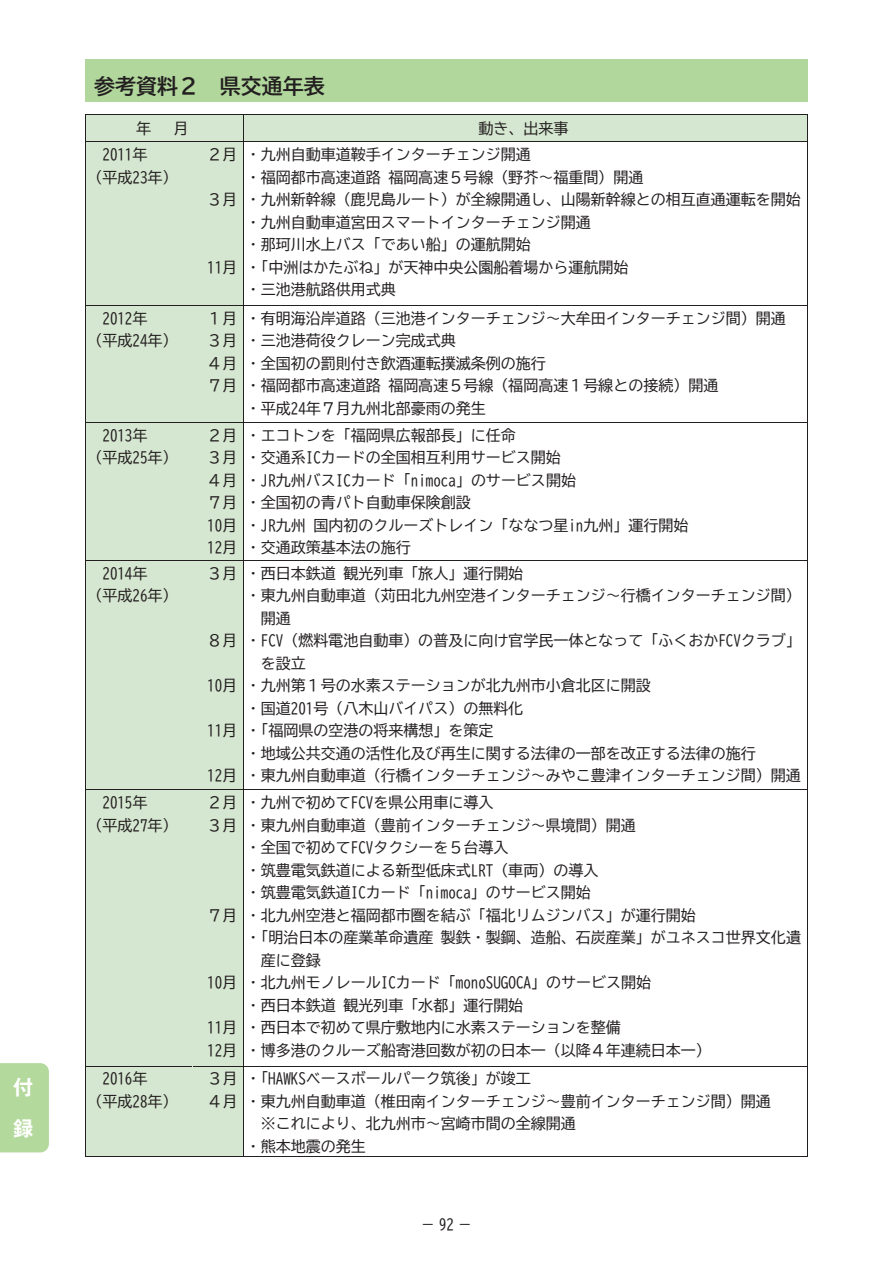
<style>
.page{position:relative;width:893px;height:1263px;background:#fff}
.page>*{position:absolute;margin:0;border:0;box-sizing:border-box;transform-origin:0 0}
.t1{font:21px "BIZ UD Gothic Bold";color:#231f20}
.t2{font:700 20.25px/40.3px "Gothic MB101 Pro De";color:#fff}
.t3{font:15px/22.5px "BIZ UD Gothic";color:#231f20}
.t4{font:14.85px "BIZ UD Gothic";color:#231f20}
</style>
<div class="page">
<div style="left:85px;top:59px;width:723px;height:43px;background:#b1d79c"></div>
<div style="left:86px;top:114px;width:157px;height:27px;background:#d6e7d1"></div>
<div style="left:246px;top:114px;width:555px;height:27px;background:#d6e7d1"></div>
<hr style="left:85px;top:114px;width:723px;height:1px;background:#231f20">
<svg style="left:85px;top:115px;width:1px;height:26px"></svg>
<svg style="left:243px;top:115px;width:1px;height:26px"></svg>
<svg style="left:807px;top:115px;width:1px;height:26px"></svg>
<div style="left:86px;top:142px;width:108px;height:163px;background:#d6e7d1"></div>
<div style="left:195px;top:142px;width:48px;height:163px;background:#d6e7d1"></div>
<hr style="left:85px;top:141px;width:723px;height:1px;background:#231f20">
<hr style="left:85px;top:142px;width:1px;height:163px;background:#231f20">
<hr style="left:194px;top:142px;width:1px;height:163px;background:#d6e7d1">
<hr style="left:243px;top:142px;width:1px;height:163px;background:#231f20">
<hr style="left:807px;top:142px;width:1px;height:163px;background:#231f20">
<div style="left:86px;top:306px;width:108px;height:116px;background:#d6e7d1"></div>
<div style="left:195px;top:306px;width:48px;height:116px;background:#d6e7d1"></div>
<hr style="left:85px;top:305px;width:723px;height:1px;background:#231f20">
<hr style="left:85px;top:306px;width:1px;height:116px;background:#231f20">
<hr style="left:194px;top:306px;width:1px;height:116px;background:#d6e7d1">
<hr style="left:243px;top:306px;width:1px;height:116px;background:#231f20">
<hr style="left:807px;top:306px;width:1px;height:116px;background:#231f20">
<div style="left:86px;top:423px;width:108px;height:137px;background:#d6e7d1"></div>
<div style="left:195px;top:423px;width:48px;height:137px;background:#d6e7d1"></div>
<hr style="left:85px;top:422px;width:723px;height:1px;background:#231f20">
<hr style="left:85px;top:423px;width:1px;height:137px;background:#231f20">
<hr style="left:194px;top:423px;width:1px;height:137px;background:#d6e7d1">
<hr style="left:243px;top:423px;width:1px;height:137px;background:#231f20">
<hr style="left:807px;top:423px;width:1px;height:137px;background:#231f20">
<div style="left:86px;top:561px;width:108px;height:228px;background:#d6e7d1"></div>
<div style="left:195px;top:561px;width:48px;height:228px;background:#d6e7d1"></div>
<hr style="left:85px;top:560px;width:723px;height:1px;background:#231f20">
<hr style="left:85px;top:561px;width:1px;height:228px;background:#231f20">
<hr style="left:194px;top:561px;width:1px;height:228px;background:#d6e7d1">
<hr style="left:243px;top:561px;width:1px;height:228px;background:#231f20">
<hr style="left:807px;top:561px;width:1px;height:228px;background:#231f20">
<div style="left:86px;top:790px;width:108px;height:276px;background:#d6e7d1"></div>
<div style="left:195px;top:790px;width:48px;height:276px;background:#d6e7d1"></div>
<hr style="left:85px;top:789px;width:723px;height:1px;background:#231f20">
<hr style="left:85px;top:790px;width:1px;height:276px;background:#231f20">
<hr style="left:194px;top:790px;width:1px;height:276px;background:#d6e7d1">
<hr style="left:243px;top:790px;width:1px;height:276px;background:#231f20">
<hr style="left:807px;top:790px;width:1px;height:276px;background:#231f20">
<div style="left:86px;top:1066px;width:106px;height:90px;background:#d6e7d1"></div>
<div style="left:193px;top:1066px;width:50px;height:90px;background:#d6e7d1"></div>
<hr style="left:85px;top:1066px;width:723px;height:1px;background:#231f20">
<hr style="left:85px;top:1066px;width:1px;height:91px;background:#231f20">
<hr style="left:85px;top:1156px;width:107px;height:1px;background:#231f20">
<hr style="left:192px;top:1066px;width:1px;height:90px;background:#d6e7d1">
<hr style="left:192px;top:1156px;width:51px;height:1px;background:#231f20">
<hr style="left:243px;top:1066px;width:1px;height:91px;background:#231f20">
<hr style="left:244px;top:1156px;width:563px;height:1px;background:#231f20">
<hr style="left:807px;top:1066px;width:1px;height:91px;background:#231f20">
<div style="left:0;top:1063px;width:49px;height:89px;background:#b4d99d"></div>
<h2 class="t2" style="left:13px;top:1065px;width:21px">付録</h2>
<h1 class="t1" style="left:94px;top:76px;width:232px">参考資料２ 県交通年表</h1>
<p class="t3" style="left:136px;top:117px;width:17px">年</p>
<p class="t3" style="left:174px;top:117px;width:17px">月</p>
<p class="t3" style="left:478px;top:117px;width:92px">動き、出来事</p>
<p class="t3" style="left:87px;top:143px;width:92px;text-indent:15px">2011年<br>（平成23年）</p>
<p class="t3" style="left:207px;top:143px;width:32px">２月</p>
<p class="t3" style="left:207px;top:188px;width:32px">３月</p>
<p class="t3" style="left:246px;top:143px;width:557px">・九州自動車道鞍手インターチェンジ開通<br>・福岡都市高速道路 福岡高速５号線（野芥～福重間）開通<br>・九州新幹線（鹿児島ルート）が全線開通し、山陽新幹線との相互直通運転を開始・九州自動車道宮田スマートインターチェンジ開通<br>・那珂川水上バス「であい船」の運航開始<br>・「中洲はかたぶね」が天神中央公園船着場から運航開始<br>・三池港航路供用式典</p>
<p class="t3" style="left:207px;top:256px;width:32px">11月</p>
<p class="t3" style="left:87px;top:307px;width:92px;text-indent:15px">2012年<br>（平成24年）</p>
<p class="t3" style="left:207px;top:307px;width:32px;text-align:justify">１月３月４月７月</p>
<p class="t3" style="left:246px;top:307px;width:542px">・有明海沿岸道路（三池港インターチェンジ～大牟田インターチェンジ間）開通・三池港荷役クレーン完成式典<br>・全国初の罰則付き飲酒運転撲滅条例の施行<br>・福岡都市高速道路 福岡高速５号線（福岡高速１号線との接続）開通<br>・平成24年７月九州北部豪雨の発生</p>
<p class="t3" style="left:87px;top:424px;width:92px;text-indent:15px">2013年<br>（平成25年）</p>
<p class="t3" style="left:207px;top:424px;width:32px;text-align:justify">２月３月４月７月10月12月</p>
<p class="t3" style="left:246px;top:424px;width:444px">・エコトンを「福岡県広報部長」に任命<br>・交通系ICカードの全国相互利用サービス開始<br>・JR九州バスICカード「nimoca」のサービス開始<br>・全国初の青パト自動車保険創設<br>・JR九州 国内初のクルーズトレイン「ななつ星in九州」運行開始・交通政策基本法の施行</p>
<p class="t3" style="left:87px;top:562px;width:92px;text-indent:15px">2014年<br>（平成26年）</p>
<p class="t3" style="left:207px;top:562px;width:32px">３月</p>
<p class="t3" style="left:207px;top:629px;width:32px">８月</p>
<p class="t3" style="left:207px;top:674px;width:32px">10月</p>
<p class="t3" style="left:207px;top:719px;width:32px">11月</p>
<p class="t3" style="left:207px;top:764px;width:32px">12月</p>
<p class="t3" style="left:246px;top:562px;width:279px">・西日本鉄道 観光列車「旅人」運行開始</p>
<p class="t3" style="left:246px;top:584px;width:557px">・東九州自動車道（苅田北九州空港インターチェンジ～行橋インターチェンジ間）</p>
<p class="t3" style="left:261px;top:607px;width:32px">開通</p>
<p class="t3" style="left:246px;top:629px;width:557px">・FCV（燃料電池自動車）の普及に向け官学民一体となって「ふくおかFCVクラブ」</p>
<p class="t3" style="left:261px;top:652px;width:47px">を設立</p>
<p class="t3" style="left:246px;top:674px;width:407px">・九州第１号の水素ステーションが北九州市小倉北区に開設</p>
<p class="t3" style="left:246px;top:697px;width:279px">・国道201号（八木山バイパス）の無料化</p>
<p class="t3" style="left:246px;top:719px;width:249px">・「福岡県の空港の将来構想」を策定</p>
<p class="t3" style="left:246px;top:742px;width:512px">・地域公共交通の活性化及び再生に関する法律の一部を改正する法律の施行</p>
<p class="t3" style="left:246px;top:764px;width:557px">・東九州自動車道（行橋インターチェンジ～みやこ豊津インターチェンジ間）開通</p>
<p class="t3" style="left:87px;top:791px;width:92px;text-indent:15px">2015年<br>（平成27年）</p>
<p class="t3" style="left:207px;top:791px;width:32px">２月<br>３月</p>
<p class="t3" style="left:207px;top:904px;width:32px">７月</p>
<p class="t3" style="left:207px;top:971px;width:32px">10月</p>
<p class="t3" style="left:207px;top:1016px;width:32px">11月<br>12月</p>
<p class="t3" style="left:246px;top:791px;width:249px">・九州で初めてFCVを県公用車に導入</p>
<p class="t3" style="left:246px;top:814px;width:392px">・東九州自動車道（豊前インターチェンジ～県境間）開通</p>
<p class="t3" style="left:246px;top:836px;width:264px">・全国で初めてFCVタクシーを５台導入</p>
<p class="t3" style="left:246px;top:859px;width:354px">・筑豊電気鉄道による新型低床式LRT（車両）の導入</p>
<p class="t3" style="left:246px;top:881px;width:347px">・筑豊電気鉄道ICカード「nimoca」のサービス開始</p>
<p class="t3" style="left:246px;top:904px;width:452px">・北九州空港と福岡都市圏を結ぶ「福北リムジンバス」が運行開始</p>
<p class="t3" style="left:246px;top:926px;width:557px">・「明治日本の産業革命遺産 製鉄・製鋼、造船、石炭産業」がユネスコ世界文化遺</p>
<p class="t3" style="left:261px;top:949px;width:62px">産に登録</p>
<p class="t3" style="left:246px;top:971px;width:407px">・北九州モノレールICカード「monoSUGOCA」のサービス開始</p>
<p class="t3" style="left:246px;top:994px;width:279px">・西日本鉄道 観光列車「水都」運行開始</p>
<p class="t3" style="left:246px;top:1016px;width:377px">・西日本で初めて県庁敷地内に水素ステーションを整備</p>
<p class="t3" style="left:246px;top:1039px;width:467px">・博多港のクルーズ船寄港回数が初の日本一（以降４年連続日本一）</p>
<p class="t3" style="left:87px;top:1067px;width:92px;text-indent:15px">2016年<br>（平成28年）</p>
<p class="t3" style="left:207px;top:1067px;width:32px">３月<br>４月</p>
<p class="t3" style="left:246px;top:1067px;width:287px">・「HAWKSベースボールパーク筑後」が竣工</p>
<p class="t3" style="left:246px;top:1090px;width:527px">・東九州自動車道（椎田南インターチェンジ～豊前インターチェンジ間）開通</p>
<p class="t3" style="left:261px;top:1112px;width:317px">※これにより、北九州市～宮崎市間の全線開通</p>
<p class="t3" style="left:246px;top:1135px;width:122px">・熊本地震の発生</p>
<p class="t4" style="left:420px;top:1217px;width:54px">－92－</p>
</div>
